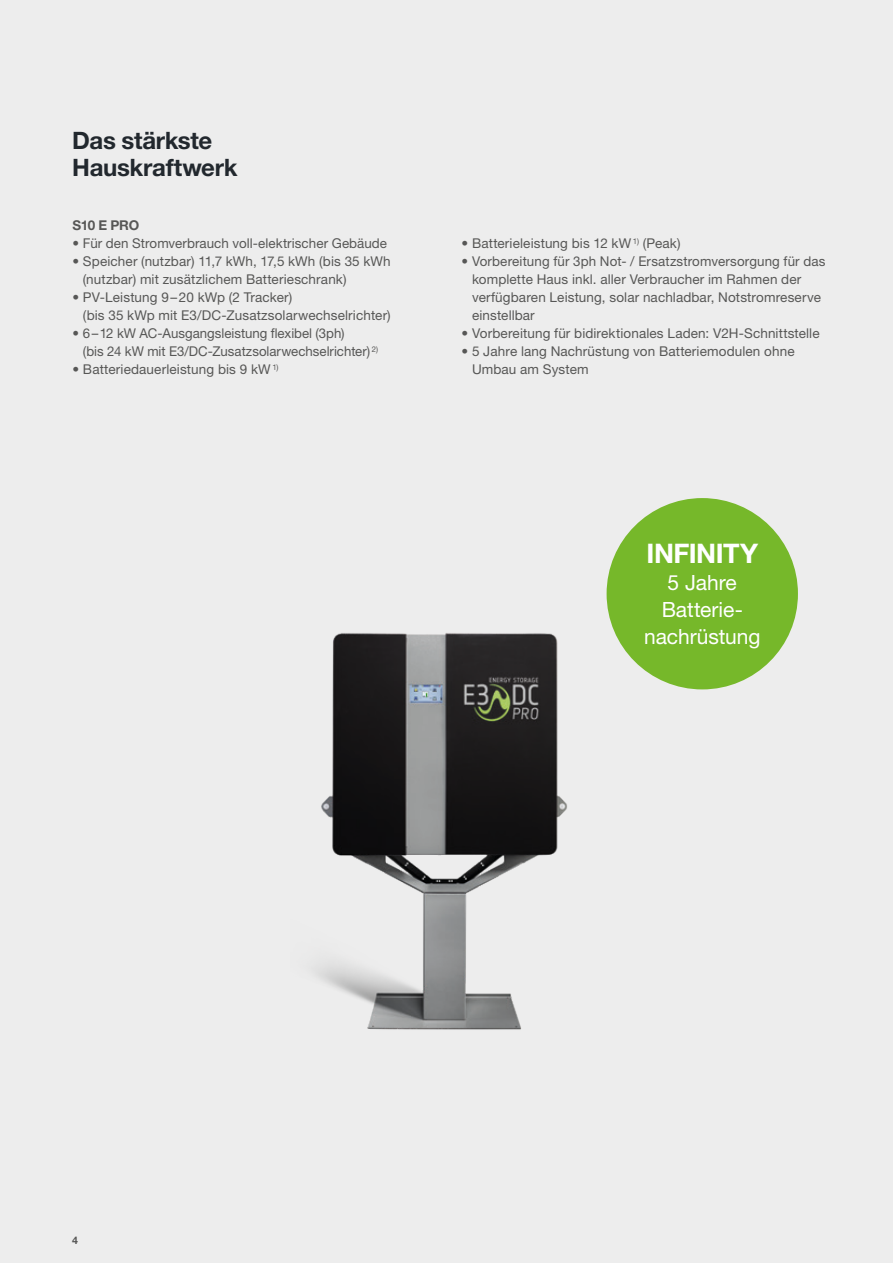
<style>
.page{position:relative;width:893px;height:1263px;background:#ededed}
.page>*{position:absolute;margin:0;border:0;box-sizing:border-box;transform-origin:0 0}
.e3dc_Headline_18pt_1{font:700 27px "Helvetica Neue LT Pro";letter-spacing:-.02em;color:#fff}
.e3dc_Headline_16pt_1{font:700 24px/27px "Helvetica Neue LT Pro";letter-spacing:-.01em;color:#22282e}
.e3dc_Teaser_text_14p{font:21px/27px "Helvetica Neue LT Pro";letter-spacing:-.005em;color:#fff;text-align:center}
.t1{font:13.5px/18px "Helvetica Neue LT Pro";letter-spacing:.01em;color:#575756}
.e3dc_Subheadline_9pt{font:700 13.5px "Helvetica Neue LT Pro";letter-spacing:-.025em;color:#575756}
.t2{font:700 10.5px "Helvetica Neue LT Pro";color:#575756}
</style>
<div class="page">
<img style="left:314px;top:633px;width:253px;height:397px">
<div style="left:607px;top:498px;width:191px;height:191px;background:#76b82a;border-radius:50%"></div>
<p class="e3dc_Headline_16pt_1" style="left:72px;top:126px;width:167px">Das stärkste<br>Hauskraftwerk</p>
<p class="e3dc_Subheadline_9pt" style="left:72px;top:217px;width:68px">S10 E PRO</p>
<p class="t1" style="left:72px;top:234px;width:316px">• Für den Stromverbrauch voll-elektrischer Gebäude</p>
<p class="t1" style="left:83px;top:252px;width:309px;text-indent:-11px">• Speicher (nutzbar) 11,7 kWh, 17,5 kWh (bis 35 kWh (nutzbar) mit zusätzlichem Batterieschrank)</p>
<p class="t1" style="left:83px;top:288px;width:309px;text-indent:-11px">• PV-Leistung 9–20 kWp (2 Tracker)<br>(bis 35 kWp mit E3/DC-Zusatzsolarwechselrichter)</p>
<p class="t1" style="left:83px;top:324px;width:297px;text-indent:-11px">• 6–12 kW AC-Ausgangsleistung flexibel (3ph)<br>(bis 24 kW mit E3/DC-Zusatzsolarwechselrichter) <sup>2)</sup></p>
<p class="t1" style="left:72px;top:360px;width:208px">• Batteriedauerleistung bis 9 kW <sup>1)</sup></p>
<p class="t1" style="left:461px;top:234px;width:221px">• Batterieleistung bis 12 kW <sup>1)</sup> (Peak)</p>
<p class="t1" style="left:472px;top:252px;width:355px;text-indent:-11px">• Vorbereitung für 3ph Not- / Ersatzstromversorgung für das komplette Haus inkl. aller Verbraucher im Rahmen der verfügbaren Leistung, solar nachladbar, Notstromreserve einstellbar</p>
<p class="t1" style="left:461px;top:324px;width:360px">• Vorbereitung für bidirektionales Laden: V2H-Schnittstelle</p>
<p class="t1" style="left:472px;top:342px;width:324px;text-indent:-11px">• 5 Jahre lang Nachrüstung von Batteriemodulen ohne<br>Umbau am System</p>
<p class="e3dc_Headline_18pt_1" style="left:646px;top:537px;width:113px">INFINITY</p>
<p class="e3dc_Teaser_text_14p" style="left:644px;top:569px;width:118px">5 Jahre<br>Batterie&shy;nachrüstung</p>
<p class="t2" style="left:72px;top:1233px;width:7px">4</p>
</div>
